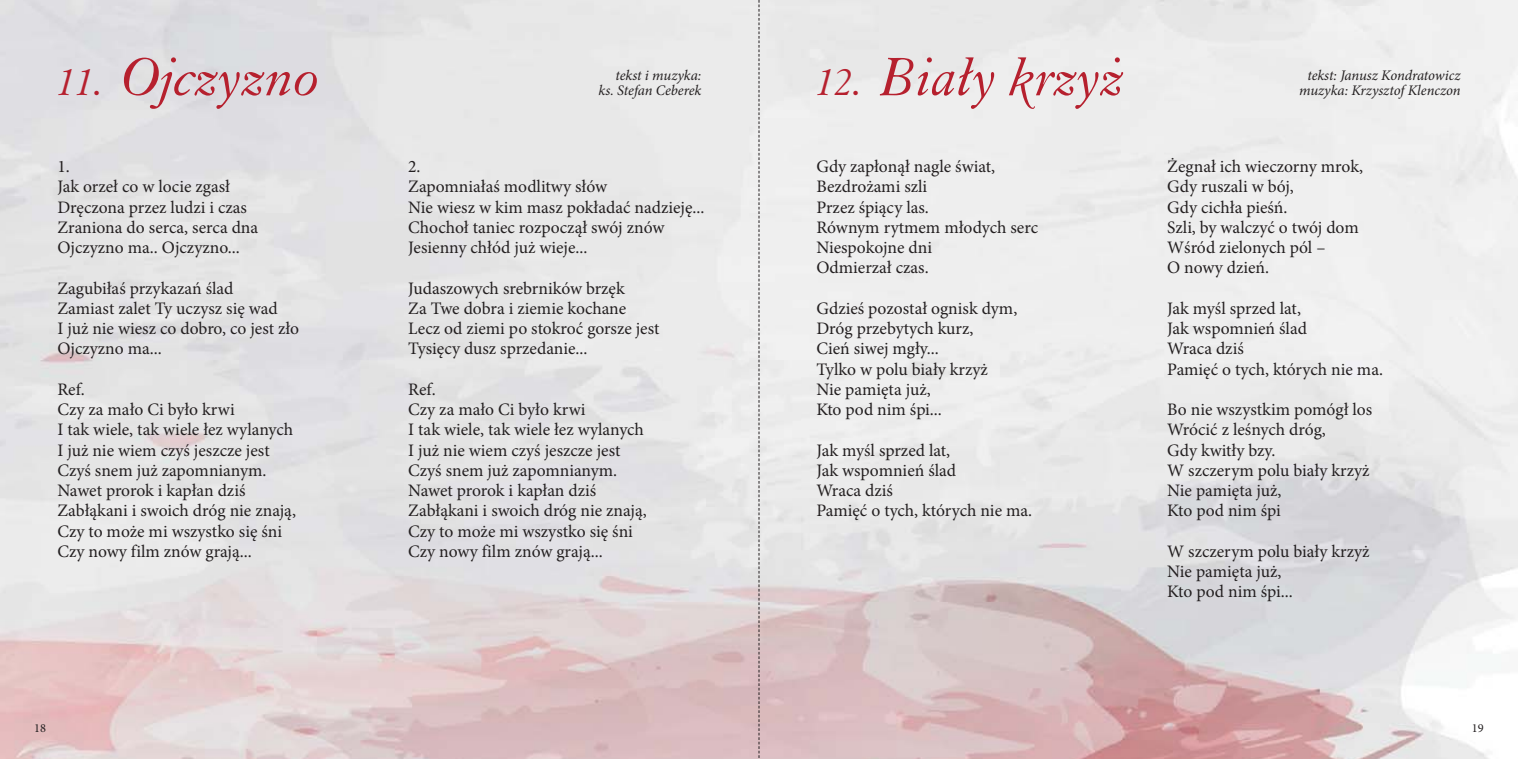
<style>
.page{position:relative;width:1518px;height:759px;background:#fff}
.page>*{position:absolute;margin:0;border:0;box-sizing:border-box;transform-origin:0 0}
.t1{font:italic 58.5px "Elega Garmnd EU";color:#b6202e}
.t2{font:17.55px/20.2px "Minion Pro";color:#231f20}
.t3{font:italic 14.62px/15.8px "Minion Pro";letter-spacing:-.01em;color:#231f20;text-align:right}
.t4{font:12.38px "Minion Pro";color:#231f20}
.s1{font-size:40.5px}
</style>
<div class="page">
<svg style="left:759px;top:0;width:1px;height:759px"></svg>
<h1 class="t1" style="left:57px;top:41px;width:264px"><span class="s1">11.</span> Ojczyzno</h1>
<h1 class="t1" style="left:816px;top:41px;width:310px"><span class="s1">12.</span> Biały krzyż</h1>
<p class="t3" style="left:599px;top:68px;width:104px">tekst i muzyka: ks. Stefan Ceberek</p>
<p class="t3" style="left:1299px;top:68px;width:163px;text-align:center">tekst: Janusz Kondratowicz muzyka: Krzysztof Klenczon</p>
<p class="t2" style="left:57px;top:158px;width:202px">1.<br>Jak orzeł co w locie zgasł<br>Dręczona przez ludzi i czas<br>Zraniona do serca, serca dna<br>Ojczyzno ma.. Ojczyzno...</p>
<p class="t2" style="left:57px;top:280px;width:243px">Zagubiłaś przykazań ślad<br>Zamiast zalet Ty uczysz się wad<br>I już nie wiesz co dobro, co jest zło<br>Ojczyzno ma...</p>
<p class="t2" style="left:57px;top:381px;width:240px">Ref.<br>Czy za mało Ci było krwi<br>I tak wiele, tak wiele łez wylanych<br>I już nie wiem czyś jeszcze jest<br>Czyś snem już zapomnianym.<br>Nawet prorok i kapłan dziś<br>Zabłąkani i swoich dróg nie znają,<br>Czy to może mi wszystko się śni<br>Czy nowy film znów grają...</p>
<p class="t2" style="left:408px;top:158px;width:298px">2.<br>Zapomniałaś modlitwy słów<br>Nie wiesz w kim masz pokładać nadzieję...<br>Chochoł taniec rozpoczął swój znów<br>Jesienny chłód już wieje...</p>
<p class="t2" style="left:408px;top:280px;width:253px">Judaszowych srebrników brzęk<br>Za Twe dobra i ziemie kochane<br>Lecz od ziemi po stokroć gorsze jest<br>Tysięcy dusz sprzedanie...</p>
<p class="t2" style="left:408px;top:381px;width:240px">Ref.<br>Czy za mało Ci było krwi<br>I tak wiele, tak wiele łez wylanych<br>I już nie wiem czyś jeszcze jest<br>Czyś snem już zapomnianym.<br>Nawet prorok i kapłan dziś<br>Zabłąkani i swoich dróg nie znają,<br>Czy to może mi wszystko się śni<br>Czy nowy film znów grają...</p>
<p class="t2" style="left:816px;top:158px;width:223px">Gdy zapłonął nagle świat,<br>Bezdrożami szli<br>Przez śpiący las.<br>Równym rytmem młodych serc<br>Niespokojne dni<br>Odmierzał czas.</p>
<p class="t2" style="left:816px;top:300px;width:202px">Gdzieś pozostał ognisk dym,<br>Dróg przebytych kurz,<br>Cień siwej mgły...<br>Tylko w polu biały krzyż<br>Nie pamięta już,<br>Kto pod nim śpi...</p>
<p class="t2" style="left:816px;top:442px;width:217px">Jak myśl sprzed lat,<br>Jak wspomnień ślad<br>Wraca dziś<br>Pamięć o tych, których nie ma.</p>
<p class="t2" style="left:1167px;top:158px;width:197px">Żegnał ich wieczorny mrok,<br>Gdy ruszali w bój,<br>Gdy cichła pieśń.<br>Szli, by walczyć o twój dom<br>Wśród zielonych pól –<br>O nowy dzień.</p>
<p class="t2" style="left:1167px;top:300px;width:217px">Jak myśl sprzed lat,<br>Jak wspomnień ślad<br>Wraca dziś<br>Pamięć o tych, których nie ma.</p>
<p class="t2" style="left:1167px;top:401px;width:207px">Bo nie wszystkim pomógł los<br>Wrócić z leśnych dróg,<br>Gdy kwitły bzy.<br>W szczerym polu biały krzyż<br>Nie pamięta już,<br>Kto pod nim śpi</p>
<p class="t2" style="left:1167px;top:543px;width:204px">W szczerym polu biały krzyż<br>Nie pamięta już,<br>Kto pod nim śpi...</p>
<p class="t4" style="left:34px;top:723px;width:13px">18</p>
<p class="t4" style="left:1472px;top:723px;width:13px">19</p>
</div>
